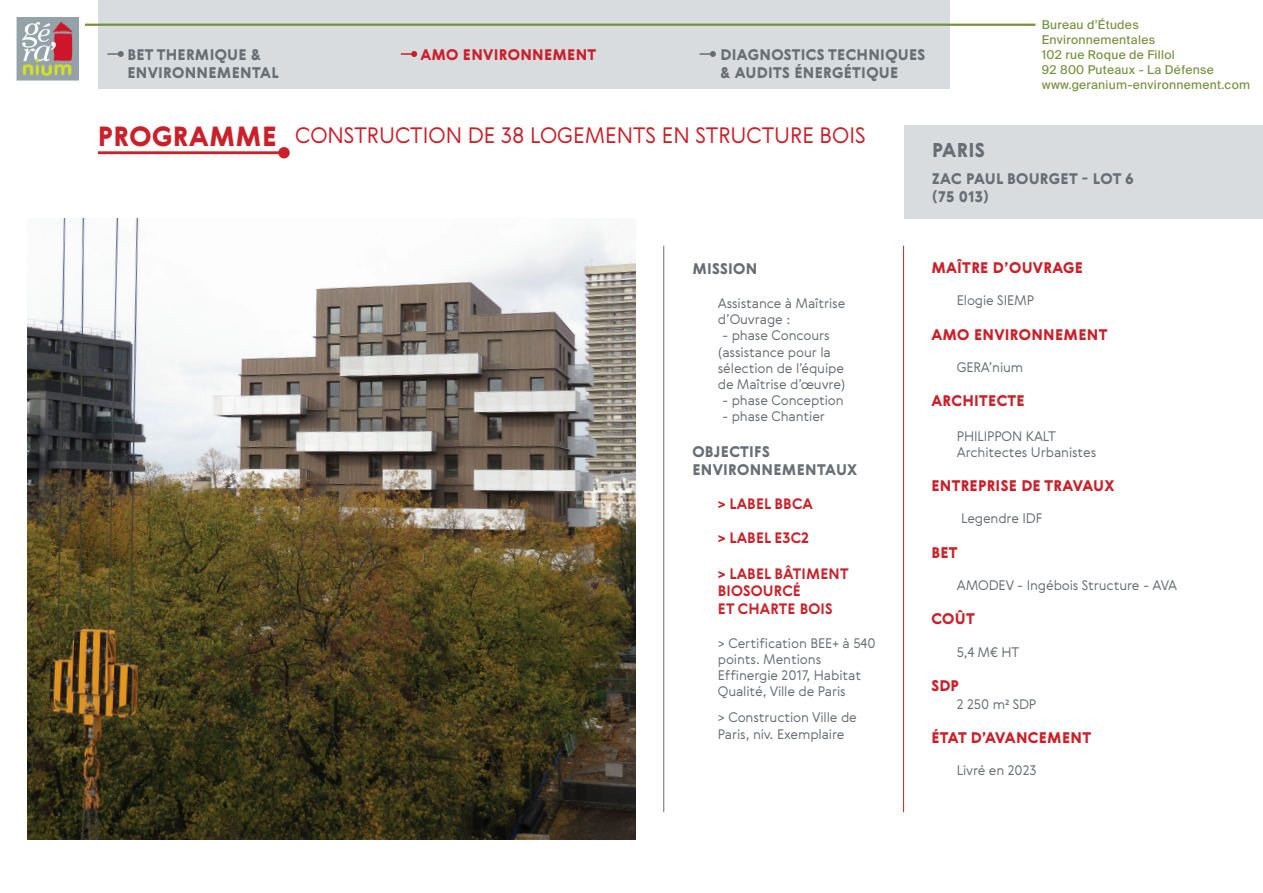
<style>
.page{position:relative;width:1263px;height:893px;background:#fff}
.page>*{position:absolute;margin:0;border:0;box-sizing:border-box;transform-origin:0 0}
.t1{font:900 27px "Gerbera";letter-spacing:.02em;color:#cb2029}
.t2{font:300 21.75px "Gerbera";color:#cb2029}
.t3{font:900 19.5px "Gerbera";color:#686e73}
.t4{font:900 15px/18px "Gerbera";letter-spacing:.02em;color:#686e73}
.t5{font:900 15px "Gerbera";letter-spacing:.02em;color:#cb2029}
.t6{font:700 14.7px/17.7px "Gerbera";letter-spacing:.01em;color:#cb2029}
.t7{font:300 13.5px/16.2px "Gerbera";letter-spacing:-.01em;color:#686e73}
.t8{font:12.15px/15px "Suisse Intl";letter-spacing:.025em;color:#769240}
</style>
<div class="page">
<hr style="left:663px;top:246px;width:1px;height:566px;background:#686e73">
<hr style="left:903px;top:246px;width:1px;height:566px;background:#cb2029">
<div style="left:98px;top:0;width:851px;height:89px;background:#d8dcdf"></div>
<div style="left:904px;top:125px;width:359px;height:93px;background:#d8dcdf"></div>
<hr style="left:85px;top:24px;width:950px;height:2px;background:#769240">
<img style="left:16px;top:17px;width:62px;height:64px">
<hr style="left:98px;top:151px;width:186px;height:3px;background:#cb2029">
<div style="left:278px;top:147px;width:12px;height:11px;background:#cb2029;border-radius:50%"></div>
<svg style="left:699px;top:51px;width:17px;height:6px"></svg>
<svg style="left:401px;top:51px;width:16px;height:6px"></svg>
<svg style="left:107px;top:51px;width:17px;height:6px"></svg>
<img style="left:28px;top:218px;width:607px;height:621px">
<p class="t4" style="left:127px;top:45px;width:62px">BET THERM</p>
<p class="t4" style="left:210px;top:45px;width:53px">IQUE &amp;</p>
<p class="t5" style="left:420px;top:44px;width:14px">AMO</p>
<p class="t5" style="left:463px;top:44px;width:92px">ENVIRONNEME</p>
<p class="t5" style="left:576px;top:44px;width:22px">NT</p>
<p class="t4" style="left:127px;top:63px;width:92px">ENVIRONNEME</p>
<p class="t4" style="left:240px;top:63px;width:40px">NTAL</p>
<p class="t4" style="left:720px;top:45px;width:206px">DIAGNOSTICS TECHNIQUES &amp; AUDITS ÉNERG</p>
<p class="t4" style="left:844px;top:63px;width:54px">ÉTIQUE</p>
<p class="t8" style="left:1042px;top:17px;width:210px">Bureau d’Études<br>Environnementales<br>102 rue Roque de Fillol<br>92 800 Puteaux - La Défense www.geranium-environnement.com</p>
<h1 class="t1" style="left:98px;top:117px;width:180px">PROGRAMME</h1>
<h2 class="t2" style="left:295px;top:121px;width:572px">Construction de 38 logements en structure bois</h2>
<p class="t4" style="left:692px;top:259px;width:9px">MISSI</p>
<p class="t4" style="left:733px;top:259px;width:23px">ON</p>
<p class="t7" style="left:718px;top:295px;width:129px">Assistance à Maîtrise d’Ouvrage :</p>
<p class="t7" style="left:718px;top:327px;width:129px;text-indent:4px">- phase Concours (assistance pour la sélection de l’équipe de Maîtrise d’œuvre)</p>
<p class="t7" style="left:722px;top:392px;width:123px">- phase Conception</p>
<p class="t7" style="left:722px;top:408px;width:105px">- phase Chantier</p>
<p class="t4" style="left:692px;top:443px;width:78px">OBJECTI FS<br>ENVI</p>
<p class="t4" style="left:728px;top:461px;width:131px">RONN EMENTAUX</p>
<p class="t6" style="left:718px;top:495px;width:96px">&gt; LABEL BBCA</p>
<p class="t6" style="left:718px;top:529px;width:93px">&gt; LABEL E3C2</p>
<p class="t6" style="left:718px;top:564px;width:132px">&gt; LABEL BÂTIMENT<br>BIOSOURCÉ<br>ET CHARTE BOIS</p>
<p class="t7" style="left:718px;top:635px;width:159px">&gt; Certification BEE+ à 540 points. Mentions<br>Effinergie 2017, Habitat<br>Qualité, Ville de Paris</p>
<p class="t7" style="left:718px;top:708px;width:141px;line-height:17.7px">&gt; Construction Ville de<br>Paris, niv. Exemplaire</p>
<h3 class="t3" style="left:932px;top:136px;width:45px">PARIS</h3>
<p class="t4" style="left:932px;top:169px;width:203px">ZAC PAUL BOURGET - LOT 6 (75 013)</p>
<p class="t5" style="left:931px;top:257px;width:90px">MAÎTRE D’OUV</p>
<p class="t5" style="left:1043px;top:257px;width:41px">RAGE</p>
<p class="t7" style="left:957px;top:292px;width:49px">Elogie SIEM</p>
<p class="t7" style="left:1027px;top:292px;width:9px">P</p>
<p class="t5" style="left:931px;top:324px;width:14px">AMO</p>
<p class="t5" style="left:974px;top:324px;width:10px">ENVI</p>
<p class="t5" style="left:1010px;top:324px;width:88px">RONN EMENT</p>
<p class="t7" style="left:957px;top:359px;width:68px">GERA’nium</p>
<p class="t5" style="left:931px;top:391px;width:31px">ARCHIT</p>
<p class="t5" style="left:988px;top:391px;width:38px">ECTE</p>
<p class="t7" style="left:957px;top:427px;width:141px">PHILI PPON KALT<br>Architectes U rbanistes</p>
<p class="t5" style="left:931px;top:475px;width:11px">ENT</p>
<p class="t5" style="left:961px;top:475px;width:155px">REPRISE DE TRAVAUX</p>
<p class="t7" style="left:961px;top:510px;width:83px">Legendre IDF</p>
<p class="t5" style="left:931px;top:542px;width:28px">BET</p>
<p class="t7" style="left:957px;top:577px;width:20px">AMODE</p>
<p class="t7" style="left:1006px;top:577px;width:173px">V - I ngébois Structure - AVA</p>
<p class="t5" style="left:931px;top:608px;width:45px">COÛT</p>
<p class="t7" style="left:957px;top:643px;width:64px">5,4 M€ HT</p>
<p class="t5" style="left:931px;top:675px;width:29px">SDP</p>
<p class="t7" style="left:957px;top:695px;width:81px">2 250 m² SDP</p>
<p class="t5" style="left:931px;top:727px;width:150px">ÉTAT D’AVANCEMENT</p>
<p class="t7" style="left:957px;top:762px;width:81px">Livré en 2023</p>
</div>
